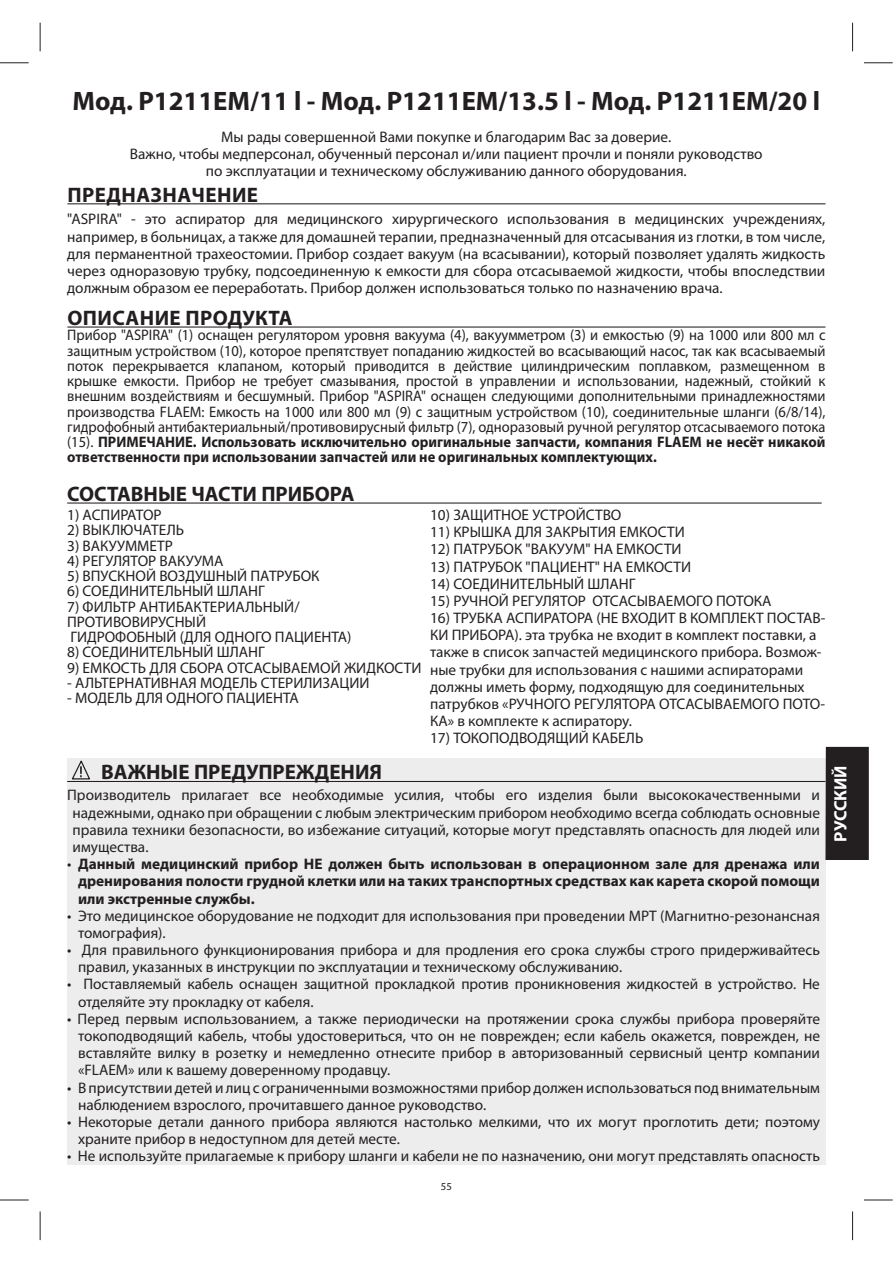
<style>
.page{position:relative;width:893px;height:1263px;background:#fff}
.page>*{position:absolute;margin:0;border:0;box-sizing:border-box;transform-origin:0 0}
.t1{font:700 26.7px "Myriad Pro";color:#231f20}
.t2{font:700 21px "Myriad Pro";color:#231f20}
.t3{font:700 21px "Myriad Pro";letter-spacing:.02em;color:#231f20}
.t4{font:700 17.85px "Myriad Pro";letter-spacing:-.005em;color:#fff}
.t5{font:15.3px/17.2px "Myriad Pro";color:#231f20}
.t6{font:15.3px/15.3px "Myriad Pro";color:#231f20;text-align:justify;scale:.95 1}
.t7{font:700 15.3px/17.2px "Myriad Pro";color:#231f20;text-align:justify}
.t8{font:10.65px "Myriad Pro";color:#231f20}
.s1{font-weight:700}
.s2{font-weight:400}
</style>
<div class="page">
<div style="left:67px;top:758px;width:758px;height:27px;background:#ededee"></div>
<hr style="left:67px;top:781px;width:758px;height:1px;background:#231f20">
<div style="left:67px;top:783px;width:758px;height:73px;background:#ededee"></div>
<div style="left:67px;top:852px;width:758px;height:55px;background:#ededee"></div>
<div style="left:67px;top:904px;width:758px;height:38px;background:#ededee"></div>
<div style="left:67px;top:938px;width:758px;height:38px;background:#ededee"></div>
<div style="left:67px;top:973px;width:758px;height:43px;background:#ededee"></div>
<div style="left:67px;top:1007px;width:758px;height:72px;background:#ededee"></div>
<div style="left:67px;top:1076px;width:758px;height:38px;background:#ededee"></div>
<div style="left:67px;top:1110px;width:758px;height:38px;background:#ededee"></div>
<div style="left:67px;top:1145px;width:758px;height:20px;background:#ededee"></div>
<hr style="left:67px;top:203px;width:758px;height:1px;background:#231f20">
<hr style="left:67px;top:327px;width:758px;height:1px;background:#231f20">
<hr style="left:67px;top:503px;width:755px;height:1px;background:#231f20">
<svg style="left:71px;top:760px;width:19px;height:20px"></svg>
<div style="left:825px;top:747px;width:44px;height:113px;background:#231f20"></div>
<svg style="left:0;top:63px;width:29px;height:1px"></svg>
<svg style="left:864px;top:63px;width:29px;height:1px"></svg>
<svg style="left:0;top:1200px;width:29px;height:1px"></svg>
<svg style="left:864px;top:1200px;width:29px;height:1px"></svg>
<svg style="left:40px;top:23px;width:1px;height:28px"></svg>
<svg style="left:40px;top:1211px;width:1px;height:29px"></svg>
<svg style="left:852px;top:23px;width:1px;height:28px"></svg>
<svg style="left:852px;top:1211px;width:1px;height:29px"></svg>
<h1 class="t1" style="left:73px;top:91px;width:749px">Мод. P1211EM/11 l - Мод. P1211EM/13.5 l - Mод. P1211EM/20 l</h1>
<p class="t5" style="left:130px;top:129px;width:634px;text-align:center">Мы рады совершенной Вами покупке и благодарим Вас за доверие.<br>Важно, чтобы медперсонал, обученный персонал и/или пациент прочли и поняли руководство по эксплуатации и техническому обслуживанию данного оборудования.</p>
<h2 class="t3" style="left:67px;top:187px;width:192px">ПРЕДНАЗНАЧЕНИЕ</h2>
<p class="t5" style="left:67px;top:212px;width:760px;text-align:justify">"ASPIRA" - это аспиратор для медицинского хирургического использования в медицинских учреждениях, например, в больницах, а также для домашней терапии, предназначенный для отсасывания из глотки, в том числе, для перманентной трахеостомии. Прибор создает вакуум (на всасывании), который позволяет удалять жидкость через одноразовую трубку, подсоединенную к емкости для сбора отсасываемой жидкости, чтобы впоследствии должным образом ее переработать. Прибор должен использоваться только по назначению врача.</p>
<h2 class="t3" style="left:67px;top:310px;width:227px">ОПИСАНИЕ ПРОДУКТА</h2>
<p class="t6" style="left:67px;top:329px;width:800px">Прибор "ASPIRA" (1) оснащен регулятором уровня вакуума (4), вакуумметром (3) и емкостью (9) на 1000 или 800 мл с защитным устройством (10), которое препятствует попаданию жидкостей во всасывающий насос, так как всасываемый поток перекрывается клапаном, который приводится в действие цилиндрическим поплавком, размещенном в крышке емкости. Прибор не требует смазывания, простой в управлении и использовании, надежный, стойкий к внешним воздействиям и бесшумный. Прибор "ASPIRA" оснащен следующими дополнительными принадлежностями производства FLAEM: Емкость на 1000 или 800 мл (9) с защитным устройством (10), соединительные шланги (6/8/14), гидрофобный антибактериальный/противовирусный фильтр (7), одноразовый ручной регулятор отсасываемого потока (15). <span class="s1">ПРИМЕЧАНИЕ. Использовать исключительно оригинальные запчасти, компания FLAEM не несёт никакой ответственности при использовании запчастей или не оригинальных комплектующих.</span></p>
<h2 class="t2" style="left:67px;top:486px;width:289px">СОСТАВНЫЕ ЧАСТИ ПРИБОРА</h2>
<p class="t5" style="left:67px;top:507px;width:96px">1) АСПИРАТОР</p>
<p class="t5" style="left:67px;top:523px;width:118px">2) ВЫКЛЮЧАТЕЛЬ</p>
<p class="t5" style="left:67px;top:538px;width:107px">3) ВАКУУММЕТР</p>
<p class="t5" style="left:67px;top:553px;width:158px">4) РЕГУЛЯТОР ВАКУУМА</p>
<p class="t5" style="left:67px;top:568px;width:254px">5) ВПУСКНОЙ ВОЗДУШНЫЙ ПАТРУБОК</p>
<p class="t5" style="left:67px;top:584px;width:199px">6) СОЕДИНИТЕЛЬНЫЙ ШЛАНГ</p>
<p class="t5" style="left:67px;top:600px;width:286px;line-height:15.3px">7) ФИЛЬТР АНТИБАКТЕРИАЛЬНЫЙ/<br>ПРОТИВОВИРУСНЫЙ<br>ГИДРОФОБНЫЙ (ДЛЯ ОДНОГО ПАЦИЕНТА)</p>
<p class="t5" style="left:67px;top:645px;width:199px">8) СОЕДИНИТЕЛЬНЫЙ ШЛАНГ</p>
<p class="t5" style="left:67px;top:660px;width:356px">9) ЕМКОСТЬ ДЛЯ СБОРА ОТСАСЫВАЕМОЙ ЖИДКОСТИ</p>
<p class="t5" style="left:67px;top:675px;width:304px">- АЛЬТЕРНАТИВНАЯ МОДЕЛЬ СТЕРИЛИЗАЦИИ</p>
<p class="t5" style="left:67px;top:691px;width:233px">- МОДЕЛЬ ДЛЯ ОДНОГО ПАЦИЕНТА</p>
<p class="t5" style="left:430px;top:507px;width:193px">10) ЗАЩИТНОЕ УСТРОЙСТВО</p>
<p class="t5" style="left:430px;top:524px;width:256px">11) КРЫШКА ДЛЯ ЗАКРЫТИЯ ЕМКОСТИ</p>
<p class="t5" style="left:430px;top:542px;width:253px">12) ПАТРУБОК "ВАКУУМ" НА ЕМКОСТИ</p>
<p class="t5" style="left:430px;top:559px;width:263px">13) ПАТРУБОК "ПАЦИЕНТ" НА ЕМКОСТИ</p>
<p class="t5" style="left:430px;top:576px;width:207px">14) СОЕДИНИТЕЛЬНЫЙ ШЛАНГ</p>
<p class="t5" style="left:430px;top:593px;width:343px">15) РУЧНОЙ РЕГУЛЯТОР ОТСАСЫВАЕМОГО ПОТОКА</p>
<p class="t5" style="left:430px;top:610px;width:397px">16) ТРУБКА АСПИРАТОРА (НЕ ВХОДИТ В КОМПЛЕКТ ПОСТАВ-КИ ПРИБОРА). эта трубка не входит в комплект поставки, а также в список запчастей медицинского прибора. Возмож&shy;ные трубки для использования с нашими аспираторами должны иметь форму, подходящую для соединительных патрубков «РУЧНОГО РЕГУЛЯТОРА ОТСАСЫВАЕМОГО ПОТО-КА» в комплекте к аспиратору.</p>
<p class="t5" style="left:430px;top:731px;width:215px">17) ТОКОПОДВОДЯЩИЙ КАБЕЛЬ</p>
<h2 class="t2" style="left:101px;top:765px;width:282px">ВАЖНЫЕ ПРЕДУПРЕЖДЕНИЯ</h2>
<p class="t5" style="left:73px;top:788px;width:749px;text-align:justify;text-indent:-5px">Производитель прилагает все необходимые усилия, чтобы его изделия были высококачественными и надежными, однако при обращении с любым электрическим прибором необходимо всегда соблюдать основные правила техники безопасности, во избежание ситуаций, которые могут представлять опасность для людей или имущества.</p>
<p class="t7" style="left:78px;top:856px;width:743px;text-indent:-11px"><span class="s2">•</span> Данный медицинский прибор НЕ должен быть использован в операционном зале для дренажа или дренирования полости грудной клетки или на таких транспортных средствах как карета скорой помощи или экстренные службы.</p>
<p class="t5" style="left:78px;top:908px;width:743px;text-indent:-11px">• Это медицинское оборудование не подходит для использования при проведении МРТ (Магнитно-резонансная томография).</p>
<p class="t5" style="left:78px;top:942px;width:743px;text-indent:-11px">• Для правильного функционирования прибора и для продления его срока службы строго придерживайтесь правил, указанных в инструкции по эксплуатации и техническому обслуживанию.</p>
<p class="t5" style="left:78px;top:977px;width:743px;text-indent:-11px">• Поставляемый кабель оснащен защитной прокладкой против проникновения жидкостей в устройство. Не отделяйте эту прокладку от кабеля.</p>
<p class="t5" style="left:78px;top:1011px;width:743px;text-align:justify;text-indent:-11px">• Перед первым использованием, а также периодически на протяжении срока службы прибора проверяйте токоподводящий кабель, чтобы удостовериться, что он не поврежден; если кабель окажется, поврежден, не вставляйте вилку в розетку и немедленно отнесите прибор в авторизованный сервисный центр компании «FLAEM» или к вашему доверенному продавцу.</p>
<p class="t5" style="left:78px;top:1080px;width:743px;text-indent:-11px">• В присутствии детей и лиц с ограниченными возможностями прибор должен использоваться под внимательным наблюдением взрослого, прочитавшего данное руководство.</p>
<p class="t5" style="left:78px;top:1114px;width:743px;text-indent:-11px">• Некоторые детали данного прибора являются настолько мелкими, что их могут проглотить дети; поэтому храните прибор в недоступном для детей месте.</p>
<p class="t5" style="left:67px;top:1149px;width:754px">• Не используйте прилагаемые к прибору шланги и кабели не по назначению, они могут представлять опасность</p>
<p class="t8" style="left:441px;top:1183px;width:12px">55</p>
<p class="t4" style="left:834px;top:842px;width:78px;rotate:-90deg">РУССКИЙ</p>
</div>
